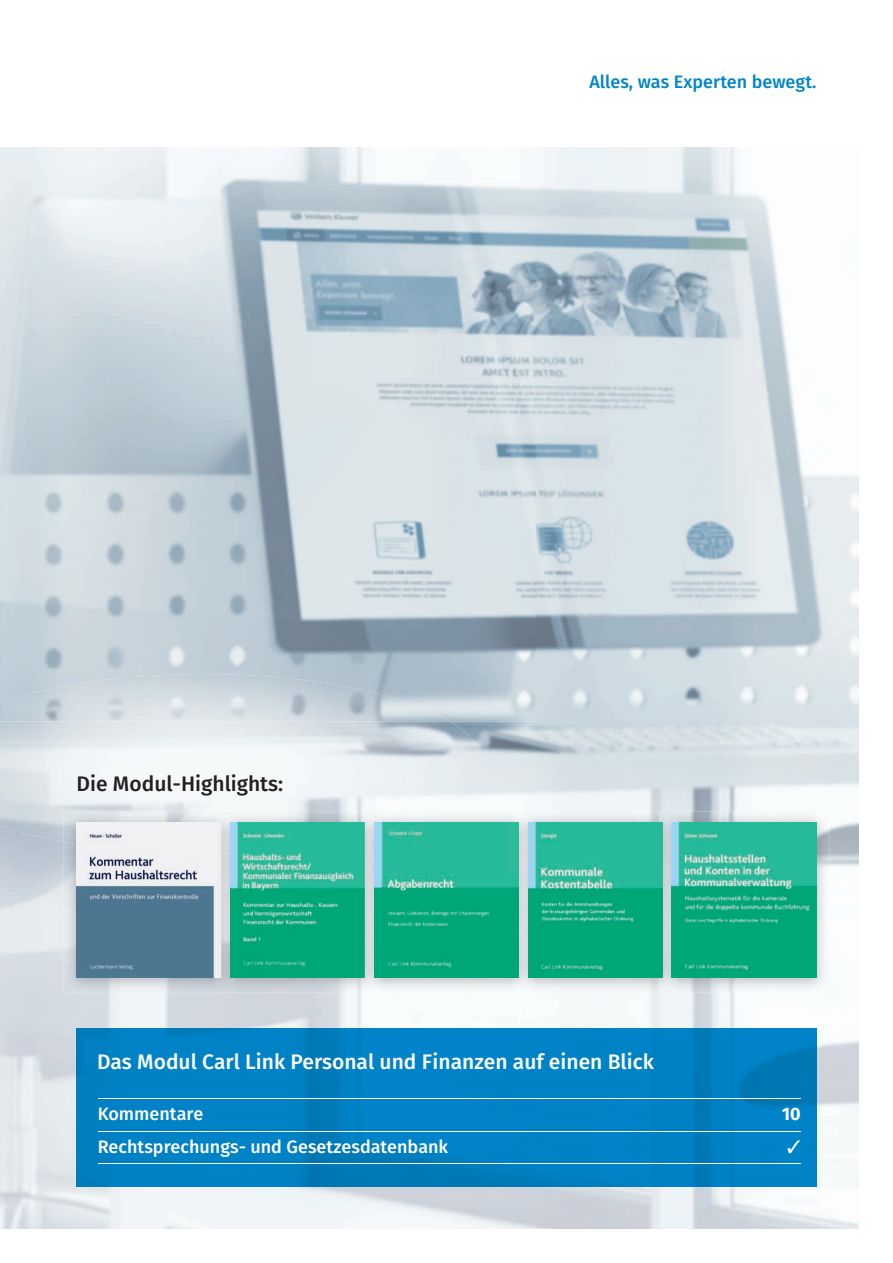
<style>
.page{position:relative;width:893px;height:1263px;background:#fff}
.page>*{position:absolute;margin:0;border:0;box-sizing:border-box;transform-origin:0 0}
.t1{font:500 21px "Fira Sans";color:#fff}
.t2{font:500 21px "Fira Sans";color:#231f20}
.t3{font:500 18px "Fira Sans";color:#fff}
.t4{font:500 18px "Fira Sans";color:#0084ca}
.t5{font:700 18px "Fira Sans";color:#fff}
</style>
<div class="page">
<img style="left:0;top:148px;width:859px;height:573px">
<img style="left:483px;top:721px;width:376px;height:90px">
<img style="left:0;top:842px;width:107px;height:387px">
<img style="left:806px;top:822px;width:53px;height:407px">
<img style="left:107px;top:993px;width:699px;height:36px">
<img style="left:107px;top:1186px;width:699px;height:43px">
<img style="left:0;top:674px;width:450px;height:47px">
<img style="left:0;top:721px;width:483px;height:121px">
<img style="left:77px;top:1029px;width:739px;height:157px">
<hr style="left:98px;top:1098px;width:703px;height:1px;background:#fff">
<hr style="left:98px;top:1131px;width:703px;height:1px;background:#fff">
<hr style="left:98px;top:1163px;width:703px;height:1px;background:#fff">
<img style="left:64px;top:844px;width:154px;height:149px">
<img style="left:64px;top:811px;width:154px;height:33px">
<img style="left:77px;top:822px;width:141px;height:156px">
<img style="left:234px;top:978px;width:128px;height:15px">
<img style="left:234px;top:811px;width:128px;height:11px">
<img style="left:218px;top:811px;width:16px;height:182px">
<img style="left:231px;top:822px;width:131px;height:156px">
<img style="left:378px;top:811px;width:137px;height:181px">
<img style="left:362px;top:837px;width:16px;height:155px">
<img style="left:362px;top:811px;width:16px;height:26px">
<img style="left:374px;top:822px;width:141px;height:156px">
<img style="left:515px;top:811px;width:16px;height:182px">
<img style="left:528px;top:822px;width:131px;height:156px">
<img style="left:675px;top:811px;width:154px;height:182px">
<img style="left:659px;top:811px;width:16px;height:182px">
<img style="left:672px;top:822px;width:144px;height:156px">
<svg style="left:788px;top:1140px;width:12px;height:13px"></svg>
<p class="t2" style="left:77px;top:767px;width:208px">Die Modul-Highlights:</p>
<p class="t4" style="left:589px;top:68px;width:228px">Alles, was Experten bewegt.</p>
<p class="t1" style="left:97px;top:1045px;width:558px">Das Modul Carl Link Personal und Finanzen auf einen Blick</p>
<p class="t3" style="left:98px;top:1100px;width:107px">Kommentare</p>
<p class="t5" style="left:782px;top:1099px;width:20px">10</p>
<p class="t3" style="left:98px;top:1132px;width:352px">Rechtsprechungs- und Gesetzesdatenbank</p>
</div>
